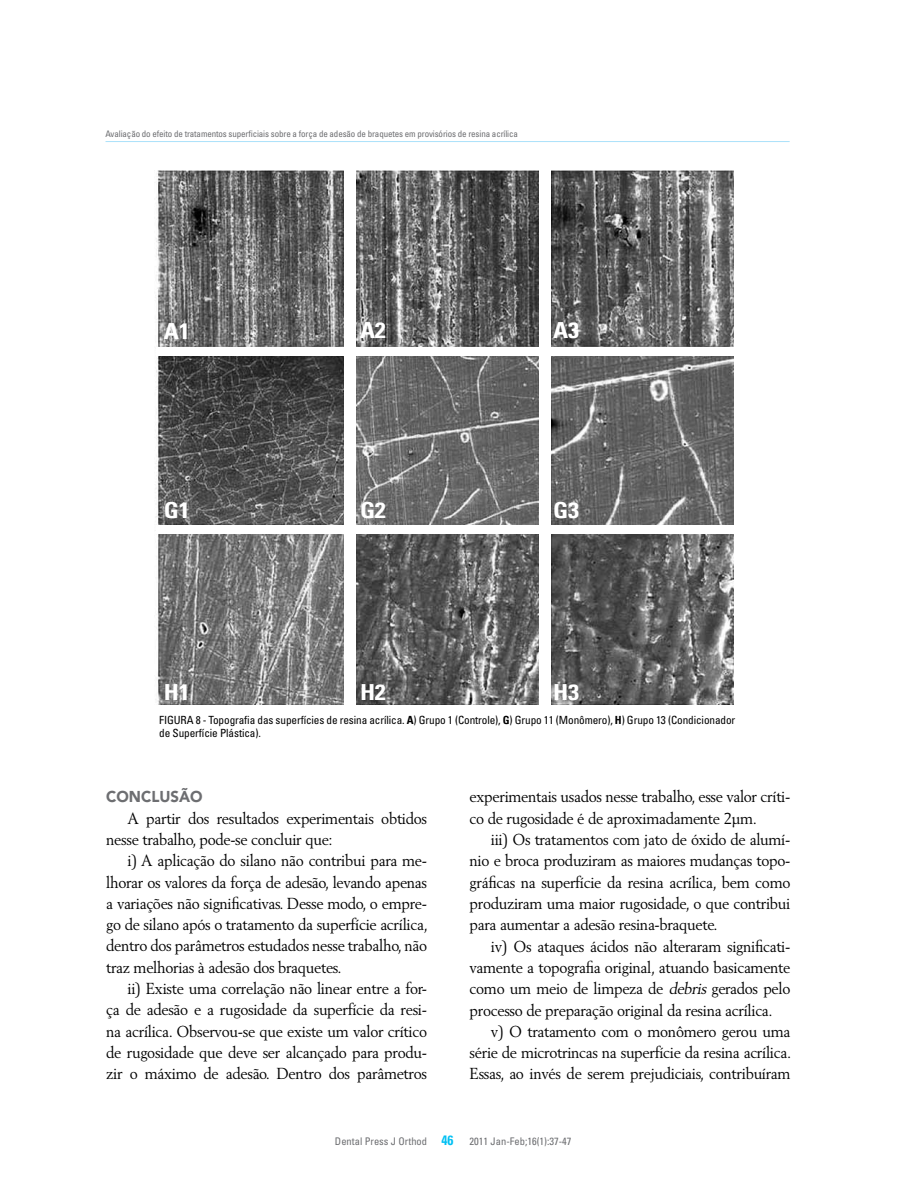
<style>
.page{position:relative;width:918px;height:1188px;background:#fff}
.page>*{position:absolute;margin:0;border:0;box-sizing:border-box;transform-origin:0 0}
.t1{font:700 condensed 22.2px "Univers";letter-spacing:-.01em;color:#fff;scale:1.12 1}
.t2{font:15.75px/21.3px "Berling";letter-spacing:-.02em;color:#000;text-align:justify;scale:.95 1}
.t3{font:900 15.75px "Avenir LT";color:#6d6e71;scale:.95 1}
.t4{font:condensed 11.25px/13.5px "Univers";letter-spacing:-.01em;color:#000}
.t5{font:condensed 10.5px "Univers";color:#6d6e71}
.t6{font:condensed 9px "Univers";letter-spacing:-.015em;color:#6d6e71}
.s1{font-weight:700}
.s2{font-style:italic}
.s3{font-weight:700;font-size:13.5px;color:#00c0f3}
</style>
<div class="page">
<hr style="left:106px;top:141px;width:684px;height:1px;background:#abe1fa">
<img style="left:155px;top:170px;width:578px;height:534px">
<div style="left:157px;top:347px;width:578px;height:9px;background:#fff"></div>
<div style="left:157px;top:525px;width:578px;height:9px;background:#fff"></div>
<div style="left:344px;top:170px;width:12px;height:534px;background:#fff"></div>
<div style="left:539px;top:170px;width:11px;height:534px;background:#fff"></div>
<p class="t6" style="left:106px;top:128px;width:414px">Avaliação do efeito de tratamentos superficiais sobre a força de adesão de braquetes em provisórios de resina acrílica</p>
<h1 class="t1" style="left:164px;top:318px;width:25px">A1</h1>
<h1 class="t1" style="left:360px;top:316px;width:25px">A2</h1>
<h1 class="t1" style="left:553px;top:316px;width:25px">A3</h1>
<h1 class="t1" style="left:164px;top:496px;width:25px">G1</h1>
<h1 class="t1" style="left:360px;top:496px;width:25px">G2</h1>
<h1 class="t1" style="left:553px;top:496px;width:25px">G3</h1>
<h1 class="t1" style="left:164px;top:678px;width:25px">H1</h1>
<h1 class="t1" style="left:360px;top:678px;width:25px">H2</h1>
<h1 class="t1" style="left:553px;top:678px;width:25px">H3</h1>
<p class="t4" style="left:159px;top:713px;width:578px">FIGURA 8 - Topografia das superfícies de resina acrílica. <span class="s1">A</span>) Grupo 1 (Controle), <span class="s1">G</span>) Grupo 11 (Monômero), <span class="s1">H</span>) Grupo 13 (Condicionador de Superfície Plástica).</p>
<p class="t3" style="left:106px;top:787px;width:24px">CONC</p>
<p class="t3" style="left:151px;top:787px;width:43px">LUSÃO</p>
<p class="t2" style="left:106px;top:807px;width:339px;text-indent:21px">A partir dos resultados experimentais obtidos nesse trabalho, pode-se concluir que:</p>
<p class="t2" style="left:106px;top:850px;width:340px;text-indent:21px">i) A aplicação do silano não contribui para me&shy;lhorar os valores da força de adesão, levando apenas a variações não significativas. Desse modo, o empre&shy;go de silano após o tratamento da superfície acrílica, dentro dos parâmetros estudados nesse trabalho, não traz melhorias à adesão dos braquetes.</p>
<p class="t2" style="left:106px;top:978px;width:339px;text-indent:21px">ii) Existe uma correlação não linear entre a for&shy;ça de adesão e a rugosidade da superfície da resi&shy;na acrílica. Observou-se que existe um valor crítico de rugosidade que deve ser alcançado para produ&shy;zir o máximo de adesão. Dentro dos parâmetros</p>
<p class="t2" style="left:470px;top:786px;width:339px">experimentais usados nesse trabalho, esse valor críti&shy;co de rugosidade é de aproximadamente 2μm.</p>
<p class="t2" style="left:470px;top:829px;width:339px;text-indent:21px">iii) Os tratamentos com jato de óxido de alumí&shy;nio e broca produziram as maiores mudanças topo&shy;gráficas na superfície da resina acrílica, bem como produziram uma maior rugosidade, o que contribui para aumentar a adesão resina-braquete.</p>
<p class="t2" style="left:470px;top:935px;width:339px;text-indent:21px">iv) Os ataques ácidos não alteraram significati&shy;vamente a topografia original, atuando basicamente como um meio de limpeza de <span class="s2">debris</span> gerados pelo processo de preparação original da resina acrílica.</p>
<p class="t2" style="left:470px;top:1020px;width:340px;text-indent:21px">v) O tratamento com o monômero gerou uma série de microtrincas na superfície da resina acrílica.<br>Essas, ao invés de serem prejudiciais, contribuíram</p>
<p class="t5" style="left:335px;top:1134px;width:238px">Dental Press J Orthod <span class="s3">46</span> 2011 Jan-Feb;16(1):37-47</p>
</div>
